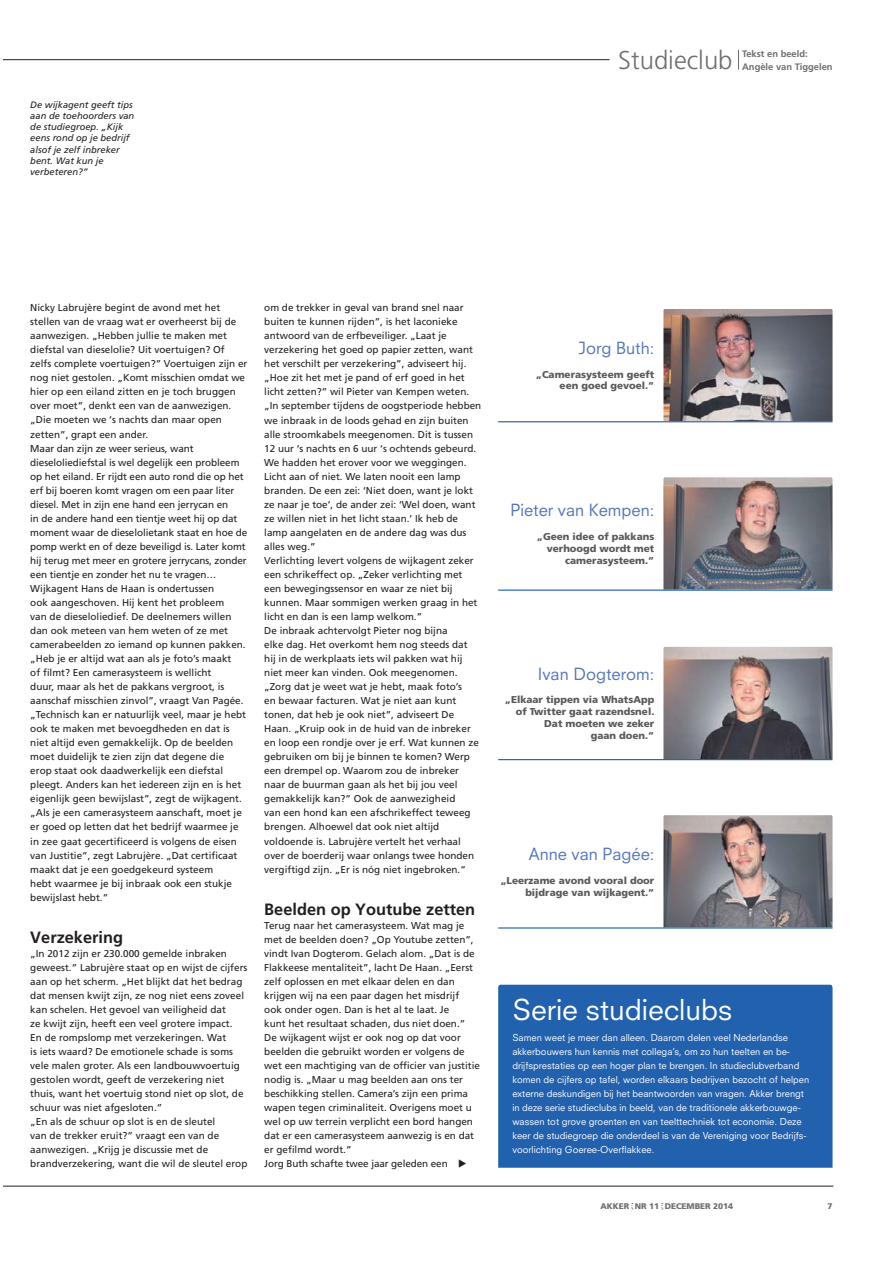
<style>
.page{position:relative;width:893px;height:1263px;background:#fff}
.page>*{position:absolute;margin:0;border:0;box-sizing:border-box;transform-origin:0 0}
.t1{font:28.05px "Neuzeit SLT Std";color:#fff}
.t2{font:300 25.65px "Frutiger LT Std";color:#6d6e70}
.t3{font:16.35px "Neuzeit SLT Std";color:#5475ba}
.t4{font:700 16.35px "Frutiger LT Std";color:#231f20}
.t5{font:9.9px/14.1px "Frutiger LT Std";color:#231f20}
.t6{font:900 9.9px/12px "Frutiger LT Std";color:#58595b;text-align:right}
.t7{font:9.3px/14.1px "Neuzeit SLT Std";color:#fff}
.t8{font:italic 9.3px/11.2px "Frutiger LT Std";color:#231f20}
.t9{font:700 9.3px/12.6px "Frutiger LT Std";color:#6d6e70}
.t10{font:900 8.25px "Frutiger LT Std";color:#6d6e70}
</style>
<div class="page">
<svg style="left:738px;top:50px;width:1px;height:20px"></svg>
<hr style="left:4px;top:59px;width:606px;height:1px;background:#231f20">
<hr style="left:4px;top:1186px;width:829px;height:1px;background:#231f20">
<img style="left:663px;top:815px;width:169px;height:112px">
<hr style="left:498px;top:927px;width:334px;height:2px;background:#2161ae">
<img style="left:663px;top:647px;width:169px;height:112px">
<hr style="left:498px;top:759px;width:334px;height:1px;background:#2161ae">
<img style="left:663px;top:477px;width:169px;height:113px">
<hr style="left:498px;top:590px;width:334px;height:1px;background:#2161ae">
<img style="left:663px;top:309px;width:169px;height:112px">
<hr style="left:498px;top:421px;width:334px;height:1px;background:#2161ae">
<div style="left:498px;top:985px;width:334px;height:183px;background:#2161ae"></div>
<p class="t8" style="left:30px;top:99px;width:105px">De wijkagent geeft tips aan de toehoorders van de studiegroep. „Kijk eens rond op je bedrijf alsof je zelf inbreker bent. Wat kun je verbeteren?”</p>
<h2 class="t2" style="left:618px;top:49px;width:116px">Studieclub</h2>
<p class="t9" style="left:742px;top:48px;width:92px">Tekst en beeld:<br>Angèle van Tiggelen</p>
<p class="t5" style="left:30px;top:301px;width:219px">Nicky Labrujère begint de avond met het stellen van de vraag wat er overheerst bij de aanwezigen. „Hebben jullie te maken met diefstal van dieselolie? Uit voertuigen? Of zelfs complete voertuigen?” Voertuigen zijn er nog niet gestolen. „Komt misschien omdat we hier op een eiland zitten en je toch bruggen over moet”, denkt een van de aanwezigen. „Die moeten we ‘s nachts dan maar open zetten”, grapt een ander.<br>Maar dan zijn ze weer serieus, want dieseloliediefstal is wel degelijk een probleem op het eiland. Er rijdt een auto rond die op het erf bij boeren komt vragen om een paar liter diesel. Met in zijn ene hand een jerrycan en<br>in de andere hand een tientje weet hij op dat moment waar de dieselolietank staat en hoe de pomp werkt en of deze beveiligd is. Later komt hij terug met meer en grotere jerrycans, zonder een tientje en zonder het nu te vragen… Wijkagent Hans de Haan is ondertussen<br>ook aangeschoven. Hij kent het probleem<br>van de dieseloliedief. De deelnemers willen dan ook meteen van hem weten of ze met camerabeelden zo iemand op kunnen pakken. „Heb je er altijd wat aan als je foto’s maakt<br>of filmt? Een camerasysteem is wellicht<br>duur, maar als het de pakkans vergroot, is aanschaf misschien zinvol”, vraagt Van Pagée. „Technisch kan er natuurlijk veel, maar je hebt ook te maken met bevoegdheden en dat is niet altijd even gemakkelijk. Op de beelden moet duidelijk te zien zijn dat degene die erop staat ook daadwerkelijk een diefstal pleegt. Anders kan het iedereen zijn en is het eigenlijk geen bewijslast”, zegt de wijkagent. „Als je een camerasysteem aanschaft, moet je er goed op letten dat het bedrijf waarmee je in zee gaat gecertificeerd is volgens de eisen van Justitie”, zegt Labrujère. „Dat certificaat maakt dat je een goedgekeurd systeem<br>hebt waarmee je bij inbraak ook een stukje bewijslast hebt.”</p>
<h3 class="t4" style="left:30px;top:930px;width:94px">Verzekering</h3>
<p class="t5" style="left:30px;top:947px;width:219px">„In 2012 zijn er 230.000 gemelde inbraken geweest.” Labrujère staat op en wijst de cijfers aan op het scherm. „Het blijkt dat het bedrag dat mensen kwijt zijn, ze nog niet eens zoveel kan schelen. Het gevoel van veiligheid dat<br>ze kwijt zijn, heeft een veel grotere impact.<br>En de rompslomp met verzekeringen. Wat<br>is iets waard? De emotionele schade is soms vele malen groter. Als een landbouwvoertuig gestolen wordt, geeft de verzekering niet thuis, want het voertuig stond niet op slot, de schuur was niet afgesloten.”<br>„En als de schuur op slot is en de sleutel<br>van de trekker eruit?” vraagt een van de aanwezigen. „Krijg je discussie met de brandverzekering, want die wil de sleutel erop</p>
<p class="t5" style="left:264px;top:301px;width:219px">om de trekker in geval van brand snel naar buiten te kunnen rijden”, is het laconieke antwoord van de erfbeveiliger. „Laat je verzekering het goed op papier zetten, want het verschilt per verzekering”, adviseert hij. „Hoe zit het met je pand of erf goed in het licht zetten?” wil Pieter van Kempen weten. „In september tijdens de oogstperiode hebben we inbraak in de loods gehad en zijn buiten alle stroomkabels meegenomen. Dit is tussen 12 uur ‘s nachts en 6 uur ‘s ochtends gebeurd.<br>We hadden het erover voor we weggingen.<br>Licht aan of niet. We laten nooit een lamp branden. De een zei: ‘Niet doen, want je lokt ze naar je toe’, de ander zei: ‘Wel doen, want ze willen niet in het licht staan.’ Ik heb de lamp aangelaten en de andere dag was dus alles weg.”<br>Verlichting levert volgens de wijkagent zeker een schrikeffect op. „Zeker verlichting met een bewegingssensor en waar ze niet bij kunnen. Maar sommigen werken graag in het licht en dan is een lamp welkom.”<br>De inbraak achtervolgt Pieter nog bijna<br>elke dag. Het overkomt hem nog steeds dat hij in de werkplaats iets wil pakken wat hij niet meer kan vinden. Ook meegenomen. „Zorg dat je weet wat je hebt, maak foto’s<br>en bewaar facturen. Wat je niet aan kunt tonen, dat heb je ook niet”, adviseert De Haan. „Kruip ook in de huid van de inbreker en loop een rondje over je erf. Wat kunnen ze gebruiken om bij je binnen te komen? Werp een drempel op. Waarom zou de inbreker naar de buurman gaan als het bij jou veel gemakkelijk kan?” Ook de aanwezigheid<br>van een hond kan een afschrikeffect teweeg brengen. Alhoewel dat ook niet altijd voldoende is. Labrujère vertelt het verhaal over de boerderij waar onlangs twee honden vergiftigd zijn. „Er is nóg niet ingebroken.”</p>
<h3 class="t4" style="left:264px;top:902px;width:213px">Beelden op Youtube zetten</h3>
<p class="t5" style="left:264px;top:919px;width:217px">Terug naar het camerasysteem. Wat mag je met de beelden doen? „Op Youtube zetten”, vindt Ivan Dogterom. Gelach alom. „Dat is de Flakkeese mentaliteit”, lacht De Haan. „Eerst zelf oplossen en met elkaar delen en dan krijgen wij na een paar dagen het misdrijf<br>ook onder ogen. Dan is het al te laat. Je<br>kunt het resultaat schaden, dus niet doen.” De wijkagent wijst er ook nog op dat voor beelden die gebruikt worden er volgens de wet een machtiging van de officier van justitie nodig is. „Maar u mag beelden aan ons ter beschikking stellen. Camera’s zijn een prima wapen tegen criminaliteit. Overigens moet u wel op uw terrein verplicht een bord hangen dat er een camerasysteem aanwezig is en dat er gefilmd wordt.”<br>Jorg Buth schafte twee jaar geleden een</p>
<h3 class="t3" style="left:579px;top:341px;width:77px">Jorg Buth:</h3>
<p class="t6" style="left:536px;top:369px;width:120px">„Camerasysteem geeft een goed gevoel.”</p>
<h3 class="t3" style="left:510px;top:503px;width:145px">Pieter van Kempen:</h3>
<p class="t6" style="left:537px;top:531px;width:119px">„Geen idee of pakkans verhoogd wordt met camerasysteem.”</p>
<h3 class="t3" style="left:538px;top:667px;width:118px">Ivan Dogterom:</h3>
<p class="t6" style="left:505px;top:694px;width:151px">„Elkaar tippen via WhatsApp of Twitter gaat razendsnel.<br>Dat moeten we zeker<br>gaan doen.”</p>
<h3 class="t3" style="left:529px;top:847px;width:127px">Anne van Pagée:</h3>
<p class="t6" style="left:500px;top:875px;width:155px">„Leerzame avond vooral door bijdrage van wijkagent.”</p>
<h1 class="t1" style="left:512px;top:998px;width:221px">Serie studieclubs</h1>
<p class="t7" style="left:512px;top:1031px;width:298px">Samen weet je meer dan alleen. Daarom delen veel Nederlandse akkerbouwers hun kennis met collega’s, om zo hun teelten en be&shy;drijfsprestaties op een hoger plan te brengen. In studieclubverband komen de cijfers op tafel, worden elkaars bedrijven bezocht of helpen externe deskundigen bij het beantwoorden van vragen. Akker brengt in deze serie studieclubs in beeld, van de traditionele akkerbouwge&shy;wassen tot grove groenten en van teelttechniek tot economie. Deze keer de studiegroep die onderdeel is van de Vereniging voor Bedrijfs&shy;voorlichting Goeree-Overflakkee.</p>
<p class="t10" style="left:600px;top:1203px;width:134px">AKKER NR 11 DECEMBER 2014</p>
<p class="t10" style="left:827px;top:1203px;width:7px">7</p>
</div>
